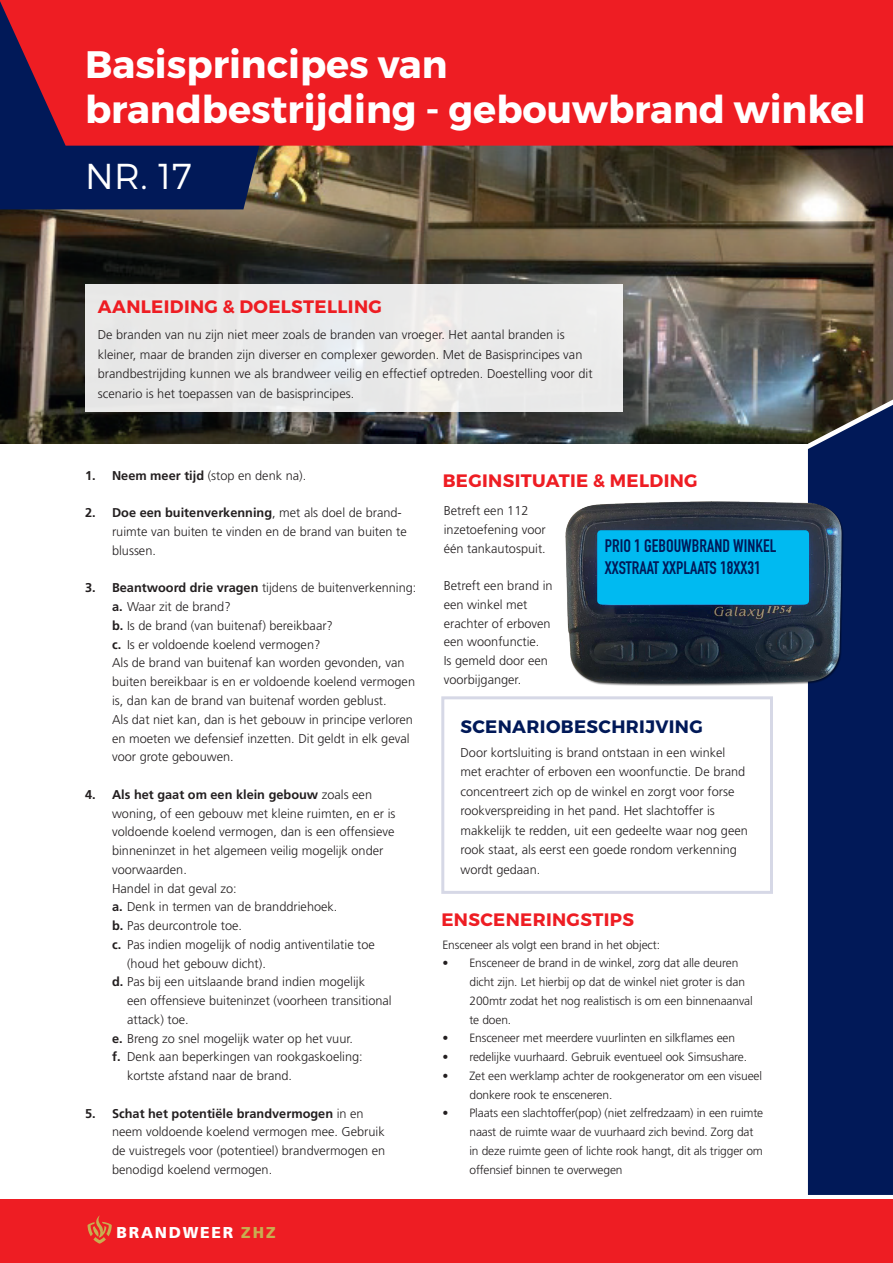
<style>
.page{position:relative;width:893px;height:1263px;background:#fff}
.page>*{position:absolute;margin:0;border:0;box-sizing:border-box;transform-origin:0 0}
.t1{font:700 38.25px/45px "Montserrat";color:#fff}
.t2{font:300 36px "Montserrat";color:#fff}
.t3{font:700 18px "Montserrat";letter-spacing:.02em;color:#ee1d23}
.t4{font:700 18px "Montserrat";letter-spacing:.02em;color:#011958}
.t5{font:700 17.85px/22px "DIN Condensed";color:#011958}
.t6{font:900 15.75px "Frutiger";letter-spacing:.11em;color:#fff}
.t7{font:300 12.75px/18.8px "Frutiger";color:#231f20}
.t8{font:700 12.75px "Frutiger";color:#231f20}
.t9{font:300 12px/18.8px "Frutiger";letter-spacing:-.01em;color:#231f20}
.s1{font-weight:700}
.s2{font-weight:300}
.s3{color:#c8ad50}
</style>
<div class="page">
<img style="left:0;top:146px;width:893px;height:297px">
<div style="left:808px;top:405px;width:85px;height:790px;background:#011958"></div>
<svg style="left:0;top:146px;width:295px;height:63px;background:#152656"></svg>
<div style="left:0;top:0;width:893px;height:146px;background:#ee1d23"></div>
<div style="left:0;top:1199px;width:893px;height:64px;background:#ee1d23"></div>
<svg style="left:88px;top:1215px;width:24px;height:29px"></svg>
<div style="left:85px;top:285px;width:537px;height:127px;background:#e9e9e9"></div>
<div style="left:441px;top:696px;width:332px;height:198px;border:3px solid #d6d8e6"></div>
<img style="left:565px;top:495px;width:285px;height:196px">
<div style="left:597px;top:530px;width:212px;height:74px;background:#00baf1;border-radius:4px"></div>
<h1 class="t1" style="left:85px;top:43px;width:782px">Basisprincipes van<br>brandbestrijding - gebouwbrand winkel</h1>
<h2 class="t2" style="left:85px;top:154px;width:108px">NR. 17</h2>
<h3 class="t3" style="left:98px;top:295px;width:286px">AANLEIDING &amp; DOELSTELLING</h3>
<p class="t7" style="left:98px;top:325px;width:496px;line-height:19.5px">De branden van nu zijn niet meer zoals de branden van vroeger. Het aantal branden is kleiner, maar de branden zijn diverser en complexer geworden. Met de Basisprincipes van brandbestrijding kunnen we als brandweer veilig en effectief optreden. Doestelling voor dit scenario is het toepassen van de basisprincipes.</p>
<p class="t7" style="left:85px;top:466px;width:223px"><span class="s1">1. Neem meer tijd</span> (stop en denk na).</p>
<p class="t7" style="left:112px;top:504px;width:296px;text-indent:-27px"><span class="s1">2. Doe een buitenverkenning</span>, met als doel de brand&shy;ruimte van buiten te vinden en de brand van buiten te blussen.</p>
<p class="t7" style="left:112px;top:579px;width:306px;text-indent:-27px"><span class="s1">3. Beantwoord drie vragen</span> tijdens de buitenverkenning: <span class="s1">a.</span> Waar zit de brand?<br><span class="s1">b.</span> Is de brand (van buitenaf) bereikbaar?<br><span class="s1">c.</span> Is er voldoende koelend vermogen?<br>Als de brand van buitenaf kan worden gevonden, van buiten bereikbaar is en er voldoende koelend vermogen is, dan kan de brand van buitenaf worden geblust.<br>Als dat niet kan, dan is het gebouw in principe verloren en moeten we defensief inzetten. Dit geldt in elk geval voor grote gebouwen.</p>
<p class="t8" style="left:85px;top:787px;width:289px">4. Als het gaat om een klein gebouw <span class="s2">zoals een</span></p>
<p class="t7" style="left:112px;top:804px;width:285px">woning, of een gebouw met kleine ruimten, en er is</p>
<p class="t7" style="left:112px;top:822px;width:284px">voldoende koelend vermogen, dan is een offensieve</p>
<p class="t7" style="left:112px;top:841px;width:273px">binneninzet in het algemeen veilig mogelijk onder</p>
<p class="t7" style="left:112px;top:860px;width:76px">voorwaarden.</p>
<p class="t7" style="left:112px;top:879px;width:126px">Handel in dat geval zo:</p>
<p class="t7" style="left:112px;top:897px;width:227px"><span class="s1">a.</span> Denk in termen van de branddriehoek.</p>
<p class="t7" style="left:112px;top:916px;width:132px"><span class="s1">b.</span> Pas deurcontrole toe.</p>
<p class="t7" style="left:112px;top:935px;width:264px"><span class="s1">c.</span> Pas indien mogelijk of nodig antiventilatie toe</p>
<p class="t7" style="left:127px;top:954px;width:140px">(houd het gebouw dicht).</p>
<p class="t7" style="left:112px;top:972px;width:255px"><span class="s1">d.</span> Pas bij een uitslaande brand indien mogelijk</p>
<p class="t7" style="left:127px;top:991px;width:266px">een offensieve buiteninzet (voorheen transitional</p>
<p class="t7" style="left:127px;top:1010px;width:63px">attack) toe.</p>
<p class="t7" style="left:112px;top:1029px;width:243px"><span class="s1">e.</span> Breng zo snel mogelijk water op het vuur.</p>
<p class="t7" style="left:112px;top:1047px;width:252px"><span class="s1">f.</span> Denk aan beperkingen van rookgaskoeling:</p>
<p class="t7" style="left:127px;top:1066px;width:167px">kortste afstand naar de brand.</p>
<p class="t7" style="left:112px;top:1104px;width:275px;text-indent:-27px"><span class="s1">5. Schat het potentiële brandvermogen</span> in en neem voldoende koelend vermogen mee. Gebruik de vuistregels voor (potentieel) brandvermogen en benodigd koelend vermogen.</p>
<p class="t6" style="left:117px;top:1223px;width:161px">BRANDWEER <span class="s3">ZHZ</span></p>
<h3 class="t3" style="left:443px;top:470px;width:256px">BEGINSITUATIE &amp; MELDING</h3>
<p class="t7" style="left:444px;top:501px;width:104px">Betreft een 112 inzetoefening voor één tankautospuit.</p>
<p class="t7" style="left:444px;top:576px;width:110px">Betreft een brand in een winkel met erachter of erboven een woonfunctie.<br>Is gemeld door een voorbijganger.</p>
<h3 class="t5" style="left:605px;top:534px;width:173px">PRIO 1 GEBOUWBRAND WINKEL<br>XXSTRAAT XXPLAATS 18XX31</h3>
<h3 class="t4" style="left:460px;top:715px;width:244px">SCENARIOBESCHRIJVING</h3>
<p class="t7" style="left:460px;top:742px;width:289px;line-height:19.5px">Door kortsluiting is brand ontstaan in een winkel met erachter of erboven een woonfunctie. De brand concentreert zich op de winkel en zorgt voor forse rookverspreiding in het pand. Het slachtoffer is makkelijk te redden, uit een gedeelte waar nog geen rook staat, als eerst een goede rondom verkenning wordt gedaan.</p>
<h3 class="t3" style="left:441px;top:908px;width:194px">ENSCENERINGSTIPS</h3>
<p class="t9" style="left:442px;top:935px;width:219px">Ensceneer als volgt een brand in het object:</p>
<p class="t9" style="left:469px;top:954px;width:285px;text-indent:-27px">• Ensceneer de brand in de winkel, zorg dat alle deuren dicht zijn. Let hierbij op dat de winkel niet groter is dan 200mtr zodat het nog realistisch is om een binnenaanval te doen.</p>
<p class="t9" style="left:442px;top:1029px;width:294px">• Ensceneer met meerdere vuurlinten en silkflames een</p>
<p class="t9" style="left:442px;top:1047px;width:306px">• redelijke vuurhaard. Gebruik eventueel ook Simsushare.</p>
<p class="t9" style="left:469px;top:1066px;width:294px;text-indent:-27px">• Zet een werklamp achter de rookgenerator om een visueel donkere rook te ensceneren.</p>
<p class="t9" style="left:469px;top:1104px;width:295px;text-indent:-27px">• Plaats een slachtoffer(pop) (niet zelfredzaam) in een ruimte naast de ruimte waar de vuurhaard zich bevind. Zorg dat in deze ruimte geen of lichte rook hangt, dit als trigger om offensief binnen te overwegen</p>
</div>
